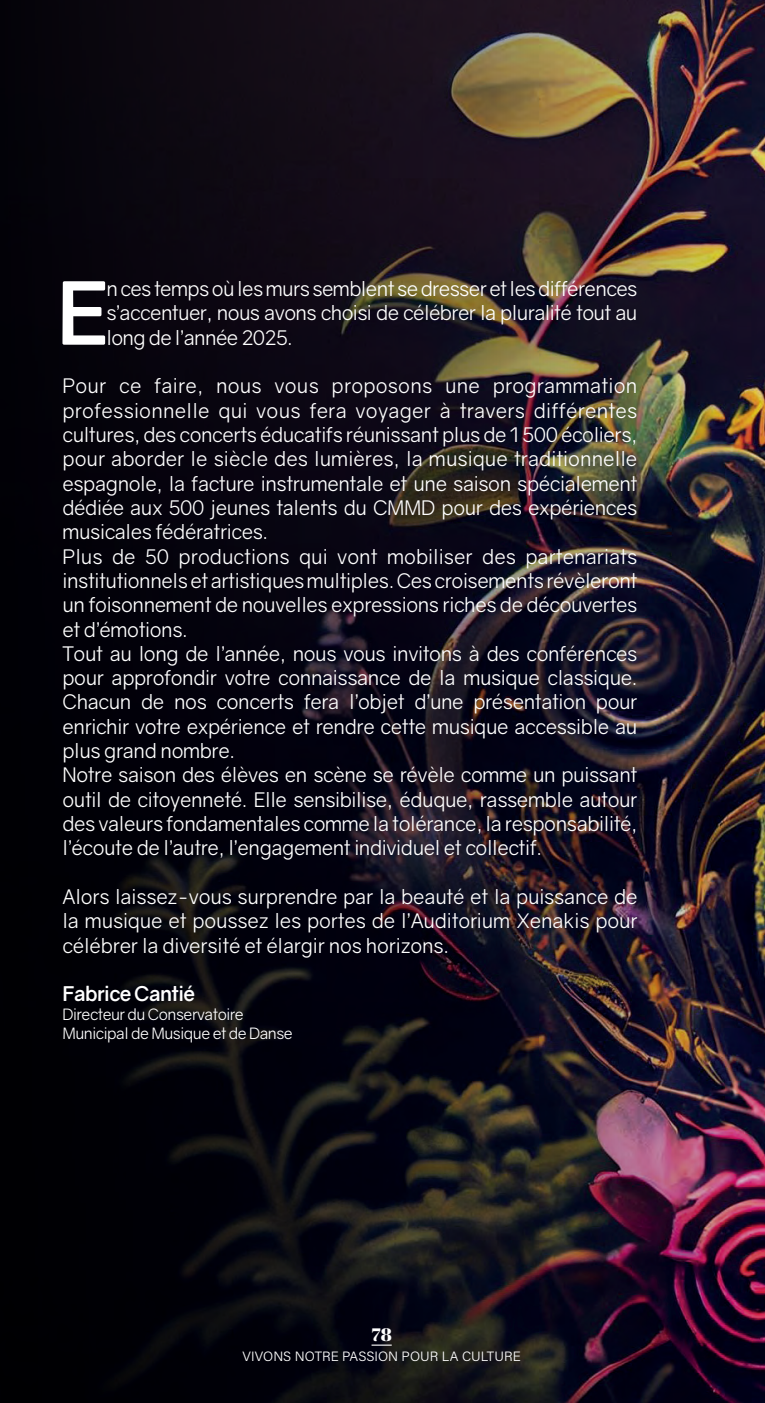
<style>
.page{position:relative;width:765px;height:1403px;background:#fff}
.page>*{position:absolute;margin:0;border:0;box-sizing:border-box;transform-origin:0 0}
.t1{font:700 86.62px "Gravity";color:#fff}
.t2{font:20.25px/24.3px "Gravity";letter-spacing:-.02em;color:#fff;text-align:justify}
.t3{font:700 20.25px "Gravity";letter-spacing:-.03em;color:#fff}
.t4{font:18px "Abril Fatface";color:#fff}
.t5{font:15.75px/18.9px "Gravity";letter-spacing:-.03em;color:#fff}
.t6{font:13.5px "Acumin Variable Concept";color:#fff}
</style>
<div class="page">
<img style="left:0;top:0;width:764px;height:1402px">
<svg style="left:371px;top:1344px;width:20px;height:1px"></svg>
<h1 class="t1" style="left:56px;top:259px;width:54px">E</h1>
<p class="t2" style="left:106px;top:277px;width:532px">n ces temps où les murs semblent se dresser et les différences s’accentuer, nous avons choisi de célébrer la pluralité tout au long de l’année 2025.</p>
<p class="t2" style="left:62px;top:374px;width:576px;text-align:left">Pour ce faire, nous vous proposons une programmation professionnelle qui vous fera voyager à travers différentes cultures, des concerts éducatifs réunissant plus de 1 500 écoliers, pour aborder le siècle des lumières, la musique traditionnelle espagnole, la facture instrumentale et une saison spécialement dédiée aux 500 jeunes talents du CMMD pour des expériences musicales fédératrices.<br>Plus de 50 productions qui vont mobiliser des partenariats institutionnels et artistiques multiples. Ces croisements révèleront un foisonnement de nouvelles expressions riches de découvertes et d’émotions.<br>Tout au long de l’année, nous vous invitons à des conférences pour approfondir votre connaissance de la musique classique.<br>Chacun de nos concerts fera l’objet d’une présentation pour enrichir votre expérience et rendre cette musique accessible au plus grand nombre.<br>Notre saison des élèves en scène se révèle comme un puissant outil de citoyenneté. Elle sensibilise, éduque, rassemble autour des valeurs fondamentales comme la tolérance, la responsabilité, l’écoute de l’autre, l’engagement individuel et collectif.</p>
<p class="t2" style="left:62px;top:884px;width:576px">Alors laissez-vous surprendre par la beauté et la puissance de la musique et poussez les portes de l’Auditorium Xenakis pour célébrer la diversité et élargir nos horizons.</p>
<p class="t3" style="left:62px;top:981px;width:134px">Fabrice Cantié</p>
<p class="t5" style="left:62px;top:1004px;width:232px">Directeur du Conservatoire<br>Municipal de Musique et de Danse</p>
<p class="t4" style="left:371px;top:1321px;width:22px">78</p>
<p class="t6" style="left:242px;top:1346px;width:279px">VIVONS NOTRE PASSION POUR LA CULTURE</p>
</div>
